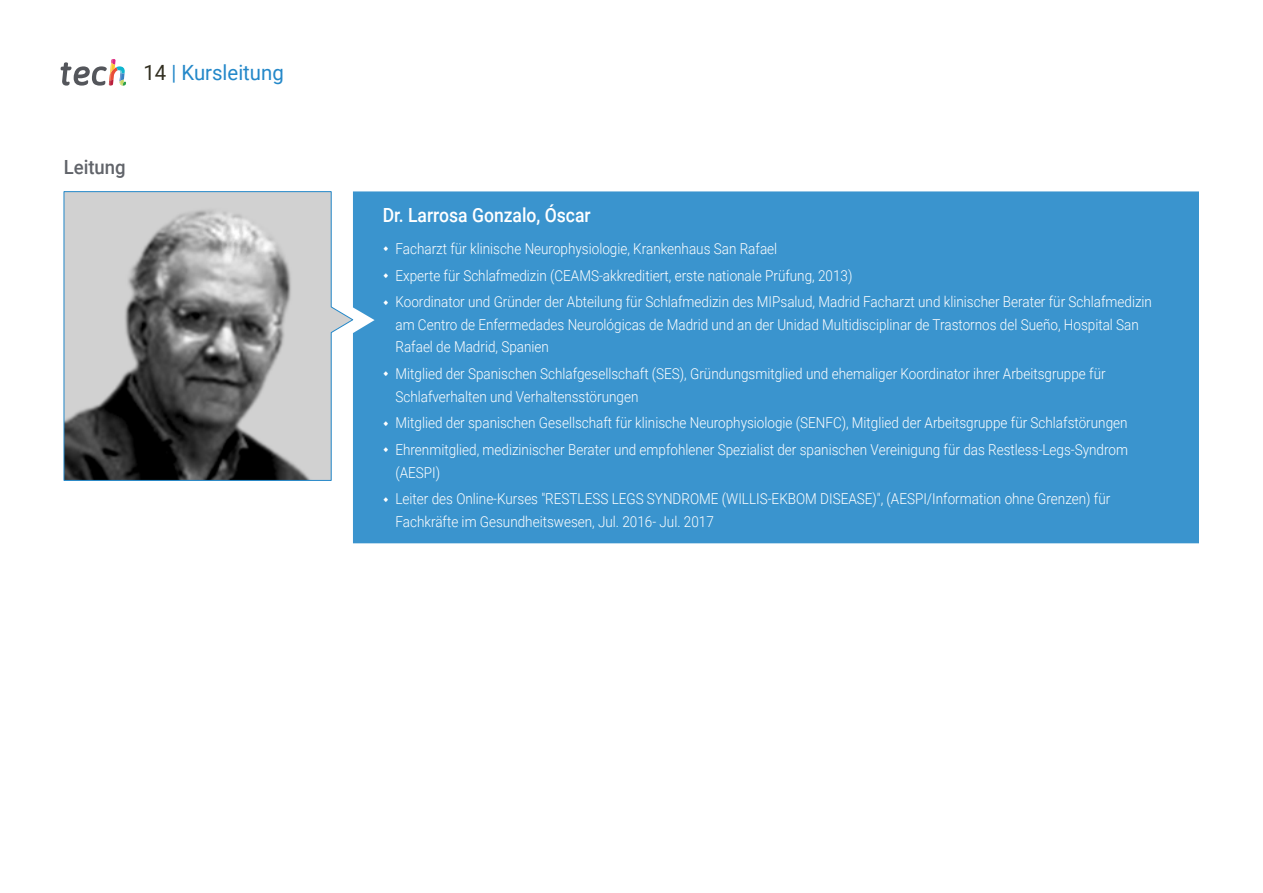
<style>
.page{position:relative;width:1263px;height:893px;background:#fff}
.page>*{position:absolute;margin:0;border:0;box-sizing:border-box;transform-origin:0 0}
.t1{font:21px "Roboto";color:#2488c9}
.t2{font:500 19.5px "Roboto";color:#fff;scale:.9 1}
.t3{font:500 19.5px "Roboto";color:#61646a;scale:.95 1}
.t4{font:300 15px/26.7px "Roboto";color:#fff;scale:.9 1}
.s1{color:#312e20}
</style>
<div class="page">
<svg style="left:61px;top:59px;width:65px;height:27px"></svg>
<div style="left:353px;top:191px;width:846px;height:352px;background:#3a94ce"></div>
<svg style="left:64px;top:191px;width:289px;height:290px"></svg>
<svg style="left:384px;top:246px;width:4px;height:5px"></svg>
<svg style="left:384px;top:273px;width:4px;height:5px"></svg>
<svg style="left:384px;top:300px;width:4px;height:5px"></svg>
<svg style="left:384px;top:371px;width:4px;height:5px"></svg>
<svg style="left:384px;top:421px;width:4px;height:5px"></svg>
<svg style="left:384px;top:447px;width:4px;height:5px"></svg>
<svg style="left:384px;top:497px;width:4px;height:5px"></svg>
<h1 class="t1" style="left:144px;top:57px;width:142px"><span class="s1">14</span> | Kursleitung</h1>
<h2 class="t3" style="left:64px;top:154px;width:67px">Leitung</h2>
<h2 class="t2" style="left:383px;top:202px;width:233px">Dr. Larrosa Gonzalo, Óscar</h2>
<p class="t4" style="left:395px;top:235px;width:842px">Facharzt für klinische Neurophysiologie, Krankenhaus San Rafael<br>Experte für Schlafmedizin (CEAMS-akkreditiert, erste nationale Prüfung, 2013)<br>Koordinator und Gründer der Abteilung für Schlafmedizin des MIPsalud, Madrid Facharzt und klinischer Berater für Schlafmedizin</p>
<p class="t4" style="left:395px;top:313px;width:827px;line-height:22.5px">am Centro de Enfermedades Neurológicas de Madrid und an der Unidad Multidisciplinar de Trastornos del Sueño, Hospital San<br>Rafael de Madrid, Spanien</p>
<p class="t4" style="left:395px;top:362px;width:790px;line-height:22.5px">Mitglied der Spanischen Schlafgesellschaft (SES), Gründungsmitglied und ehemaliger Koordinator ihrer Arbeitsgruppe für<br>Schlafverhalten und Verhaltensstörungen</p>
<p class="t4" style="left:395px;top:409px;width:815px">Mitglied der spanischen Gesellschaft für klinische Neurophysiologie (SENFC), Mitglied der Arbeitsgruppe für Schlafstörungen<br>Ehrenmitglied, medizinischer Berater und empfohlener Spezialist der spanischen Vereinigung für das Restless-Legs-Syndrom</p>
<p class="t4" style="left:395px;top:458px;width:796px">(AESPI)<br>Leiter des Online-Kurses "RESTLESS LEGS SYNDROME (WILLIS-EKBOM DISEASE)", (AESPI/Information ohne Grenzen) für</p>
<p class="t4" style="left:395px;top:508px;width:355px">Fachkräfte im Gesundheitswesen, Jul. 2016- Jul. 2017</p>
</div>
